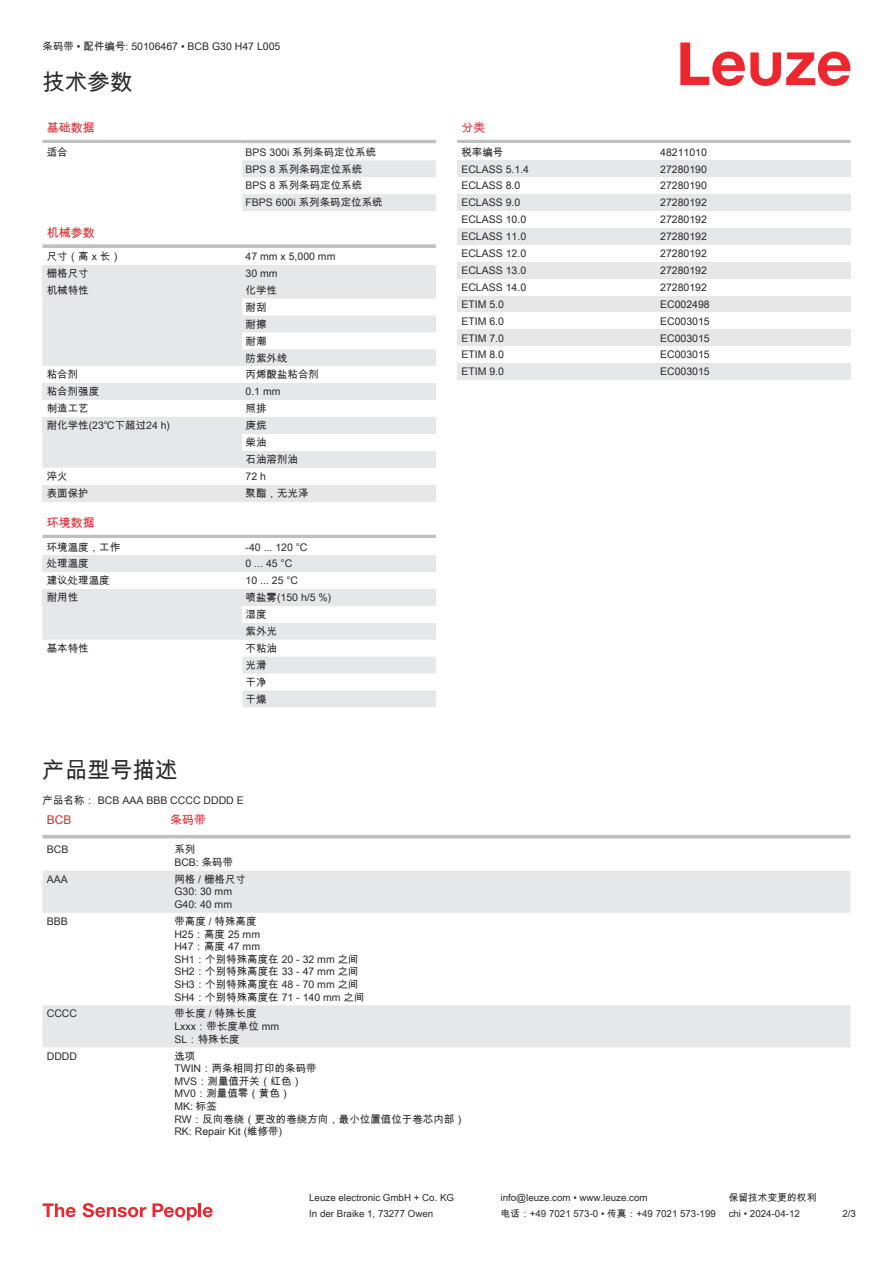
<style>
.page{position:relative;width:893px;height:1263px;background:#fff}
.page>*{position:absolute;margin:0;border:0;box-sizing:border-box;transform-origin:0 0}
.t1{font:22.5px "Arial Unicode MS";color:#2b292a}
.t2{font:12px "Arial Unicode MS";color:#db2a30}
.t3{font:10.5px/12.6px "Arial Unicode MS";color:#2b292a}
.t4{font:9.75px "Arial Unicode MS";color:#2b292a}
</style>
<div class="page">
<svg style="left:680px;top:43px;width:170px;height:43px"></svg>
<svg style="left:43px;top:299px;width:393px;height:341px;fill:#e6e7e9"></svg>
<hr style="left:43px;top:140px;width:393px;height:3px;background:#bdbfc1">
<svg style="left:242px;top:143px;width:194px;height:68px"></svg>
<svg style="left:43px;top:244px;width:393px;height:4px;fill:#c1c3c5"></svg>
<div style="left:43px;top:265px;width:199px;height:17px;background:#e6e7e9"></div>
<div style="left:242px;top:265px;width:194px;height:17px;background:#e6e7e9"></div>
<div style="left:43px;top:282px;width:199px;height:17px;background:#e6e7e9"></div>
<svg style="left:242px;top:282px;width:194px;height:84px"></svg>
<div style="left:43px;top:366px;width:199px;height:17px;background:#fff"></div>
<div style="left:242px;top:366px;width:194px;height:17px;background:#fff"></div>
<div style="left:43px;top:383px;width:199px;height:17px;background:#e6e7e9"></div>
<div style="left:242px;top:383px;width:194px;height:17px;background:#e6e7e9"></div>
<div style="left:43px;top:400px;width:199px;height:17px;background:#fff"></div>
<div style="left:242px;top:400px;width:194px;height:17px;background:#fff"></div>
<div style="left:43px;top:417px;width:199px;height:17px;background:#e6e7e9"></div>
<div style="left:242px;top:417px;width:194px;height:51px;background:#e6e7e9"></div>
<div style="left:242px;top:434px;width:194px;height:17px;background:#fff"></div>
<div style="left:43px;top:468px;width:199px;height:16px;background:#fff"></div>
<div style="left:242px;top:468px;width:194px;height:16px;background:#fff"></div>
<div style="left:43px;top:484px;width:199px;height:17px;background:#e6e7e9"></div>
<div style="left:242px;top:484px;width:194px;height:17px;background:#e6e7e9"></div>
<div style="left:43px;top:518px;width:393px;height:18px;background:#fff"></div>
<hr style="left:43px;top:535px;width:393px;height:3px;background:#bdbfc1">
<div style="left:43px;top:538px;width:199px;height:17px;background:#fff"></div>
<div style="left:242px;top:538px;width:194px;height:17px;background:#fff"></div>
<div style="left:43px;top:555px;width:199px;height:17px;background:#e6e7e9"></div>
<div style="left:242px;top:555px;width:194px;height:17px;background:#e6e7e9"></div>
<div style="left:43px;top:572px;width:199px;height:17px;background:#fff"></div>
<div style="left:242px;top:572px;width:194px;height:17px;background:#fff"></div>
<div style="left:43px;top:589px;width:199px;height:17px;background:#e6e7e9"></div>
<svg style="left:242px;top:589px;width:194px;height:118px"></svg>
<svg style="left:43px;top:871px;width:807px;height:176px"></svg>
<hr style="left:43px;top:835px;width:127px;height:3px;background:#bdbfc1">
<hr style="left:170px;top:835px;width:680px;height:3px;background:#bdbfc1">
<hr style="left:457px;top:140px;width:393px;height:3px;background:#bdbfc1">
<div style="left:457px;top:160px;width:200px;height:17px;background:#e6e7e9"></div>
<div style="left:657px;top:160px;width:193px;height:17px;background:#e6e7e9"></div>
<div style="left:457px;top:194px;width:200px;height:17px;background:#e6e7e9"></div>
<div style="left:657px;top:194px;width:193px;height:17px;background:#e6e7e9"></div>
<div style="left:457px;top:228px;width:200px;height:17px;background:#e6e7e9"></div>
<div style="left:657px;top:228px;width:193px;height:17px;background:#e6e7e9"></div>
<div style="left:457px;top:262px;width:200px;height:17px;background:#e6e7e9"></div>
<div style="left:657px;top:262px;width:193px;height:17px;background:#e6e7e9"></div>
<div style="left:457px;top:296px;width:200px;height:16px;background:#e6e7e9"></div>
<div style="left:657px;top:296px;width:193px;height:16px;background:#e6e7e9"></div>
<div style="left:457px;top:329px;width:200px;height:17px;background:#e6e7e9"></div>
<div style="left:657px;top:329px;width:193px;height:17px;background:#e6e7e9"></div>
<div style="left:457px;top:363px;width:200px;height:17px;background:#e6e7e9"></div>
<div style="left:657px;top:363px;width:193px;height:17px;background:#e6e7e9"></div>
<svg style="left:43px;top:1203px;width:33px;height:14px"></svg>
<svg style="left:83px;top:1203px;width:63px;height:14px"></svg>
<svg style="left:153px;top:1203px;width:44px;height:17px"></svg>
<hr style="left:198px;top:1203px;width:3px;height:14px;background:#ed272d">
<svg style="left:203px;top:1207px;width:10px;height:10px"></svg>
<p class="t3" style="left:43px;top:40px;width:239px">条码带 • 配件编号: 50106467 • BCB G30 H47 L005</p>
<h1 class="t1" style="left:43px;top:66px;width:91px">技术参数</h1>
<p class="t2" style="left:47px;top:119px;width:49px">基础数据</p>
<p class="t3" style="left:47px;top:145px;width:22px">适合</p>
<p class="t3" style="left:246px;top:143px;width:139px;line-height:17px">BPS 300i 系列条码定位系统<br>BPS 8 系列条码定位系统<br>BPS 8 系列条码定位系统<br>FBPS 600i 系列条码定位系统</p>
<p class="t2" style="left:47px;top:224px;width:49px">机械参数</p>
<p class="t3" style="left:47px;top:250px;width:76px">尺寸（高 x 长）</p>
<p class="t3" style="left:246px;top:250px;width:91px">47 mm x 5,000 mm</p>
<p class="t3" style="left:47px;top:267px;width:43px">栅格尺寸</p>
<p class="t3" style="left:246px;top:267px;width:34px">30 mm</p>
<p class="t3" style="left:47px;top:284px;width:43px">机械特性</p>
<p class="t3" style="left:246px;top:281px;width:43px;line-height:17px">化学性耐刮<br>耐擦<br>耐潮<br>防紫外线</p>
<p class="t3" style="left:47px;top:368px;width:33px">粘合剂</p>
<p class="t3" style="left:246px;top:368px;width:75px">丙烯酸盐粘合剂</p>
<p class="t3" style="left:47px;top:385px;width:54px">粘合剂强度</p>
<p class="t3" style="left:246px;top:385px;width:37px">0.1 mm</p>
<p class="t3" style="left:47px;top:402px;width:43px">制造工艺</p>
<p class="t3" style="left:246px;top:402px;width:22px">照排</p>
<p class="t3" style="left:47px;top:419px;width:125px">耐化学性(23℃下超过24 h)</p>
<p class="t3" style="left:246px;top:417px;width:54px;line-height:17px">庚烷<br>柴油<br>石油溶剂油</p>
<p class="t3" style="left:47px;top:470px;width:22px">淬火</p>
<p class="t3" style="left:246px;top:470px;width:22px">72 h</p>
<p class="t3" style="left:47px;top:486px;width:43px">表面保护</p>
<p class="t3" style="left:246px;top:486px;width:64px">聚酯，无光泽</p>
<p class="t2" style="left:47px;top:514px;width:49px">环境数据</p>
<p class="t3" style="left:47px;top:540px;width:75px">环境温度，工作</p>
<p class="t3" style="left:246px;top:540px;width:63px">-40 ... 120 °C</p>
<p class="t3" style="left:47px;top:557px;width:43px">处理温度</p>
<p class="t3" style="left:246px;top:557px;width:48px">0 ... 45 °C</p>
<p class="t3" style="left:47px;top:574px;width:64px">建议处理温度</p>
<p class="t3" style="left:246px;top:574px;width:54px">10 ... 25 °C</p>
<p class="t3" style="left:47px;top:591px;width:33px">耐用性</p>
<p class="t3" style="left:246px;top:589px;width:87px;line-height:17px">喷盐雾(150 h/5 %)湿度<br>紫外光</p>
<p class="t3" style="left:47px;top:642px;width:43px">基本特性</p>
<p class="t3" style="left:246px;top:639px;width:33px;line-height:17px">不粘油光滑干净干燥</p>
<p class="t2" style="left:461px;top:119px;width:25px">分类</p>
<p class="t3" style="left:461px;top:145px;width:43px">税率编号</p>
<p class="t3" style="left:660px;top:145px;width:48px">48211010</p>
<p class="t3" style="left:461px;top:162px;width:69px">ECLASS 5.1.4</p>
<p class="t3" style="left:660px;top:162px;width:48px">27280190</p>
<p class="t3" style="left:461px;top:179px;width:60px">ECLASS 8.0</p>
<p class="t3" style="left:660px;top:179px;width:48px">27280190</p>
<p class="t3" style="left:461px;top:196px;width:60px">ECLASS 9.0</p>
<p class="t3" style="left:660px;top:196px;width:48px">27280192</p>
<p class="t3" style="left:461px;top:213px;width:66px">ECLASS 10.0</p>
<p class="t3" style="left:660px;top:213px;width:48px">27280192</p>
<p class="t3" style="left:461px;top:230px;width:66px">ECLASS 11.0</p>
<p class="t3" style="left:660px;top:230px;width:48px">27280192</p>
<p class="t3" style="left:461px;top:247px;width:66px">ECLASS 12.0</p>
<p class="t3" style="left:660px;top:247px;width:48px">27280192</p>
<p class="t3" style="left:461px;top:264px;width:66px">ECLASS 13.0</p>
<p class="t3" style="left:660px;top:264px;width:48px">27280192</p>
<p class="t3" style="left:461px;top:281px;width:66px">ECLASS 14.0</p>
<p class="t3" style="left:660px;top:281px;width:48px">27280192</p>
<p class="t3" style="left:461px;top:297px;width:44px">ETIM 5.0</p>
<p class="t3" style="left:660px;top:297px;width:51px">EC002498</p>
<p class="t3" style="left:461px;top:314px;width:44px">ETIM 6.0</p>
<p class="t3" style="left:660px;top:314px;width:51px">EC003015</p>
<p class="t3" style="left:461px;top:331px;width:44px">ETIM 7.0</p>
<p class="t3" style="left:660px;top:331px;width:51px">EC003015</p>
<p class="t3" style="left:461px;top:348px;width:44px">ETIM 8.0</p>
<p class="t3" style="left:660px;top:348px;width:51px">EC003015</p>
<p class="t3" style="left:461px;top:365px;width:44px">ETIM 9.0</p>
<p class="t3" style="left:660px;top:365px;width:51px">EC003015</p>
<h1 class="t1" style="left:43px;top:754px;width:136px">产品型号描述</h1>
<p class="t2" style="left:47px;top:813px;width:26px">BCB</p>
<p class="t2" style="left:170px;top:811px;width:37px">条码带</p>
<p class="t3" style="left:47px;top:843px;width:23px">BCB</p>
<p class="t3" style="left:174px;top:843px;width:60px">系列<br>BCB: 条码带</p>
<p class="t3" style="left:47px;top:873px;width:23px">AAA</p>
<p class="t3" style="left:174px;top:873px;width:73px">网格 / 栅格尺寸<br>G30: 30 mm<br>G40: 40 mm</p>
<p class="t3" style="left:47px;top:915px;width:23px">BBB</p>
<p class="t3" style="left:174px;top:915px;width:192px">带高度 / 特殊高度<br>H25：高度 25 mm<br>H47：高度 47 mm<br>SH1：个别特殊高度在 20 - 32 mm 之间<br>SH2：个别特殊高度在 33 - 47 mm 之间<br>SH3：个别特殊高度在 48 - 70 mm 之间<br>SH4：个别特殊高度在 71 - 140 mm 之间</p>
<p class="t3" style="left:47px;top:1007px;width:32px">CCCC</p>
<p class="t3" style="left:174px;top:1007px;width:106px">带长度 / 特殊长度<br>Lxxx：带长度单位 mm<br>SL：特殊长度</p>
<p class="t3" style="left:47px;top:1050px;width:32px">DDDD</p>
<p class="t3" style="left:174px;top:1049px;width:292px">选项<br>TWIN：两条相同打印的条码带<br>MVS：测量值开关（红色）<br>MV0：测量值零（黄色）<br>MK: 标签<br>RW：反向卷绕（更改的卷绕方向，最小位置值位于卷芯内部）<br>RK: Repair Kit (维修带)</p>
<p class="t3" style="left:43px;top:794px;width:203px">产品名称： BCB AAA BBB CCCC DDDD E</p>
<p class="t4" style="left:309px;top:1191px;width:146px">Leuze electronic GmbH + Co. KG</p>
<p class="t4" style="left:501px;top:1191px;width:149px">info@leuze.com • www.leuze.com</p>
<p class="t4" style="left:729px;top:1191px;width:89px">保留技术变更的权利</p>
<p class="t4" style="left:309px;top:1206px;width:126px">In der Braike 1, 73277 Owen</p>
<p class="t4" style="left:501px;top:1206px;width:217px">电话：+49 7021 573-0 • 传真：+49 7021 573-199</p>
<p class="t4" style="left:729px;top:1206px;width:73px">chi • 2024-04-12</p>
<p class="t4" style="left:842px;top:1206px;width:15px">2/3</p>
</div>
